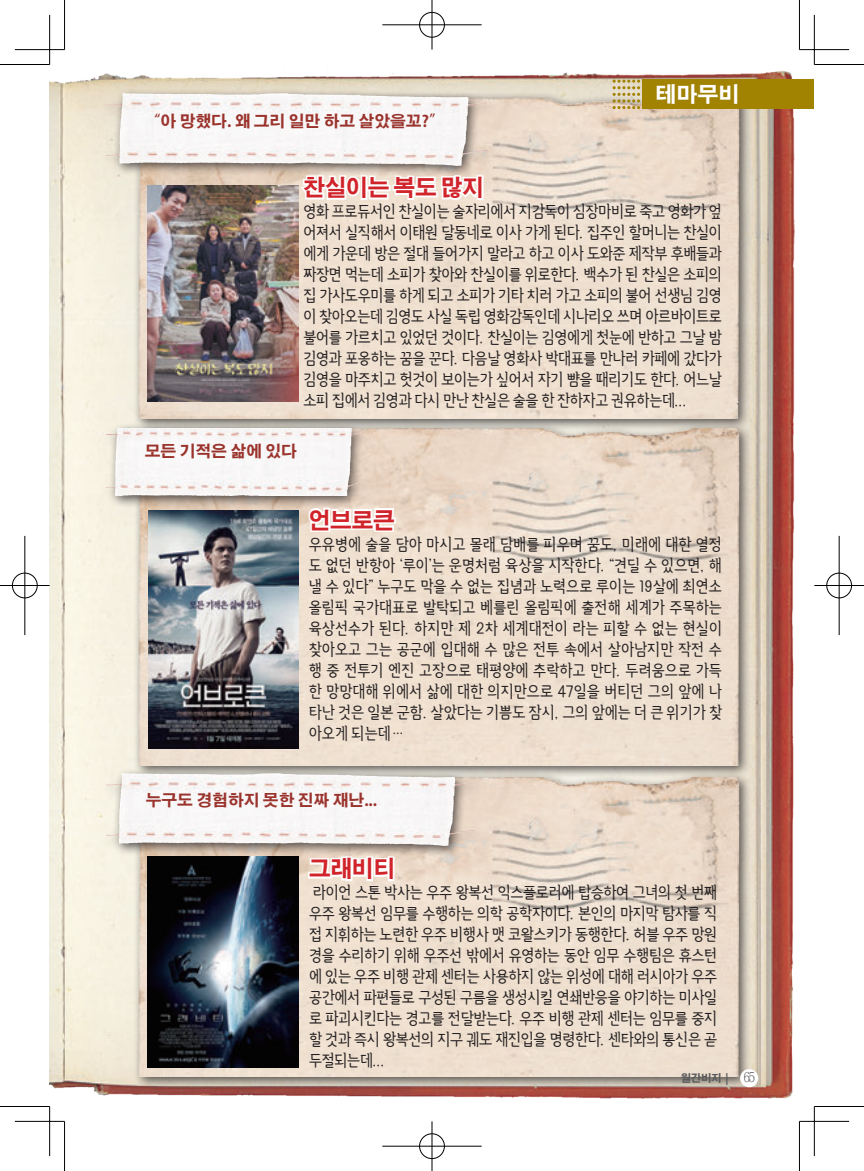
<style>
.page{position:relative;width:864px;height:1171px;background:#fff}
.page>*{position:absolute;margin:0;border:0;box-sizing:border-box;transform-origin:0 0}
.t1{font:700 22.75px "Adobe Gothic Std";letter-spacing:-.01em;color:#d1232a;scale:.95 1}
.t2{font:700 21px "Adobe Gothic Std";color:#fff}
.t3{font:15.75px/21px "THE Banil R";letter-spacing:-.025em;color:#231f20;text-align:justify;scale:.95 1}
.t4{font:700 15.75px "Adobe Gothic Std";color:#9a332c}
.t5{font:700 10.5px "Adobe Gothic Std";color:#57585a}
.s1{font-family:"Chosunilbo NM";font-weight:400;font-size:14px}
</style>
<div class="page">
<img style="left:50px;top:64px;width:745px;height:1035px">
<div style="left:133px;top:92px;width:618px;height:339px;background:#231f20;opacity:.75"></div>
<img style="left:139px;top:98px;width:600px;height:320px">
<div style="left:133px;top:422px;width:618px;height:356px;background:#231f20;opacity:.75"></div>
<img style="left:139px;top:428px;width:600px;height:337px">
<div style="left:133px;top:771px;width:618px;height:319px;background:#231f20;opacity:.75"></div>
<img style="left:139px;top:777px;width:600px;height:299px">
<div style="left:101px;top:88px;width:398px;height:91px;background:#231f20;opacity:.75"></div>
<img style="left:106px;top:94px;width:381px;height:72px">
<div style="left:101px;top:422px;width:275px;height:86px;background:#231f20;opacity:.75"></div>
<img style="left:106px;top:428px;width:258px;height:67px">
<div style="left:101px;top:767px;width:383px;height:91px;background:#231f20;opacity:.75"></div>
<img style="left:106px;top:773px;width:367px;height:72px">
<img style="left:147px;top:186px;width:151px;height:216px">
<img style="left:148px;top:511px;width:151px;height:237px">
<img style="left:147px;top:857px;width:152px;height:210px">
<svg style="left:296px;top:170px;width:189px;height:32px"></svg>
<svg style="left:306px;top:464px;width:91px;height:69px"></svg>
<svg style="left:306px;top:854px;width:90px;height:29px"></svg>
<div style="left:642px;top:79px;width:172px;height:30px;background:#a18201"></div>
<svg style="left:612px;top:80px;width:28px;height:29px"></svg>
<div style="left:739px;top:1069px;width:19px;height:18px;background:#fff;border-radius:50%"></div>
<hr style="left:0;top:64px;width:50px;height:1px;background:#000">
<hr style="left:814px;top:64px;width:49px;height:1px;background:#000">
<hr style="left:0;top:1106px;width:50px;height:1px;background:#000">
<hr style="left:814px;top:1106px;width:49px;height:1px;background:#000">
<hr style="left:64px;top:0;width:1px;height:50px;background:#000">
<hr style="left:64px;top:1121px;width:1px;height:50px;background:#000">
<hr style="left:798px;top:0;width:1px;height:50px;background:#000">
<hr style="left:798px;top:1121px;width:1px;height:50px;background:#000">
<hr style="left:15px;top:49px;width:49px;height:1px;background:#000">
<hr style="left:799px;top:49px;width:49px;height:1px;background:#000">
<hr style="left:15px;top:1121px;width:49px;height:1px;background:#000">
<hr style="left:799px;top:1121px;width:49px;height:1px;background:#000">
<hr style="left:49px;top:15px;width:1px;height:49px;background:#000">
<hr style="left:49px;top:1106px;width:1px;height:50px;background:#000">
<hr style="left:813px;top:15px;width:1px;height:49px;background:#000">
<hr style="left:813px;top:1106px;width:1px;height:50px;background:#000">
<div style="left:418px;top:11px;width:27px;height:27px;border:2px solid #fff;border-radius:50%"></div>
<hr style="left:382px;top:24px;width:99px;height:2px;background:#fff">
<hr style="left:430px;top:0;width:3px;height:50px;background:#fff">
<div style="left:419px;top:12px;width:25px;height:25px;border:1px solid #000;border-radius:50%"></div>
<hr style="left:382px;top:25px;width:99px;height:1px;background:#000">
<hr style="left:431px;top:0;width:1px;height:50px;background:#000">
<div style="left:418px;top:1132px;width:27px;height:28px;border:2px solid #fff;border-radius:50%"></div>
<hr style="left:382px;top:1145px;width:99px;height:2px;background:#fff">
<hr style="left:430px;top:1121px;width:3px;height:50px;background:#fff">
<div style="left:419px;top:1133px;width:25px;height:26px;border:1px solid #000;border-radius:50%"></div>
<hr style="left:382px;top:1146px;width:99px;height:1px;background:#000">
<hr style="left:431px;top:1121px;width:1px;height:50px;background:#000">
<div style="left:11px;top:572px;width:27px;height:27px;border:2px solid #fff;border-radius:50%"></div>
<hr style="left:0;top:584px;width:50px;height:3px;background:#fff">
<hr style="left:24px;top:536px;width:2px;height:99px;background:#fff">
<div style="left:12px;top:573px;width:25px;height:25px;border:1px solid #000;border-radius:50%"></div>
<hr style="left:0;top:585px;width:50px;height:1px;background:#000">
<hr style="left:25px;top:536px;width:1px;height:99px;background:#000">
<div style="left:825px;top:572px;width:27px;height:27px;border:2px solid #fff;border-radius:50%"></div>
<hr style="left:814px;top:584px;width:49px;height:3px;background:#fff">
<hr style="left:837px;top:536px;width:3px;height:99px;background:#fff">
<div style="left:826px;top:573px;width:25px;height:25px;border:1px solid #000;border-radius:50%"></div>
<hr style="left:814px;top:585px;width:49px;height:1px;background:#000">
<hr style="left:838px;top:536px;width:1px;height:99px;background:#000">
<p class="t4" style="left:145px;top:112px;width:301px">“아 망했다. 왜 그리 일만 하고 살았을꼬?”</p>
<h2 class="t2" style="left:655px;top:82px;width:85px">테마무비</h2>
<h1 class="t1" style="left:303px;top:174px;width:191px">찬실이는 복도 많지</h1>
<p class="t3" style="left:303px;top:201px;width:442px">영화 프로듀서인 찬실이는 술자리에서 지감독이 심장마비로 죽고 영화가 엎 어져서 실직해서 이태원 달동네로 이사 가게 된다. 집주인 할머니는 찬실이 에게 가운데 방은 절대 들어가지 말라고 하고 이사 도와준 제작부 후배들과 짜장면 먹는데 소피가 찾아와 찬실이를 위로한다. 백수가 된 찬실은 소피의 집 가사도우미를 하게 되고 소피가 기타 치러 가고 소피의 불어 선생님 김영 이 찾아오는데 김영도 사실 독립 영화감독인데 시나리오 쓰며 아르바이트로 불어를 가르치고 있었던 것이다. 찬실이는 김영에게 첫눈에 반하고 그날 밤 김영과 포옹하는 꿈을 꾼다. 다음날 영화사 박대표를 만나러 카페에 갔다가 김영을 마주치고 헛것이 보이는가 싶어서 자기 뺨을 때리기도 한다. 어느날 소피 집에서 김영과 다시 만난 찬실은 술을 한 잔하자고 권유하는데...</p>
<p class="t4" style="left:145px;top:441px;width:153px">모든 기적은 삶에 있다</p>
<h1 class="t1" style="left:309px;top:506px;width:92px">언브로큰</h1>
<p class="t3" style="left:309px;top:533px;width:436px">우유병에 술을 담아 마시고 몰래 담배를 피우며 꿈도, 미래에 대한 열정 도 없던 반항아 ‘루이’는 운명처럼 육상을 시작한다. “견딜 수 있으면, 해 낼 수 있다” 누구도 막을 수 없는 집념과 노력으로 루이는 19살에 최연소 올림픽 국가대표로 발탁되고 베를린 올림픽에 출전해 세계가 주목하는 육상선수가 된다. 하지만 제 2차 세계대전이 라는 피할 수 없는 현실이 찾아오고 그는 공군에 입대해 수 많은 전투 속에서 살아남지만 작전 수 행 중 전투기 엔진 고장으로 태평양에 추락하고 만다. 두려움으로 가득 한 망망대해 위에서 삶에 대한 의지만으로 47일을 버티던 그의 앞에 나 타난 것은 일본 군함. 살았다는 기쁨도 잠시, 그의 앞에는 더 큰 위기가 찾 아오게 되는데…</p>
<p class="t4" style="left:146px;top:791px;width:233px">누구도 경험하지 못한 진짜 재난...</p>
<h1 class="t1" style="left:309px;top:855px;width:92px">그래비티</h1>
<p class="t3" style="left:309px;top:882px;width:431px">라이언 스톤 박사는 우주 왕복선 익스플로러에 탑승하여 그녀의 첫 번째 우주 왕복선 임무를 수행하는 의학 공학자이다. 본인의 마지막 탐사를 직 접 지휘하는 노련한 우주 비행사 맷 코왈스키가 동행한다. 허블 우주 망원 경을 수리하기 위해 우주선 밖에서 유영하는 동안 임무 수행팀은 휴스턴 에 있는 우주 비행 관제 센터는 사용하지 않는 위성에 대해 러시아가 우주 공간에서 파편들로 구성된 구름을 생성시킬 연쇄반응을 야기하는 미사일 로 파괴시킨다는 경고를 전달받는다. 우주 비행 관제 센터는 임무를 중지 할 것과 즉시 왕복선의 지구 궤도 재진입을 명령한다. 센타와의 통신은 곧 두절되는데...</p>
<p class="t5" style="left:680px;top:1072px;width:76px">월간비지 | <span class="s1">65</span></p>
</div>
